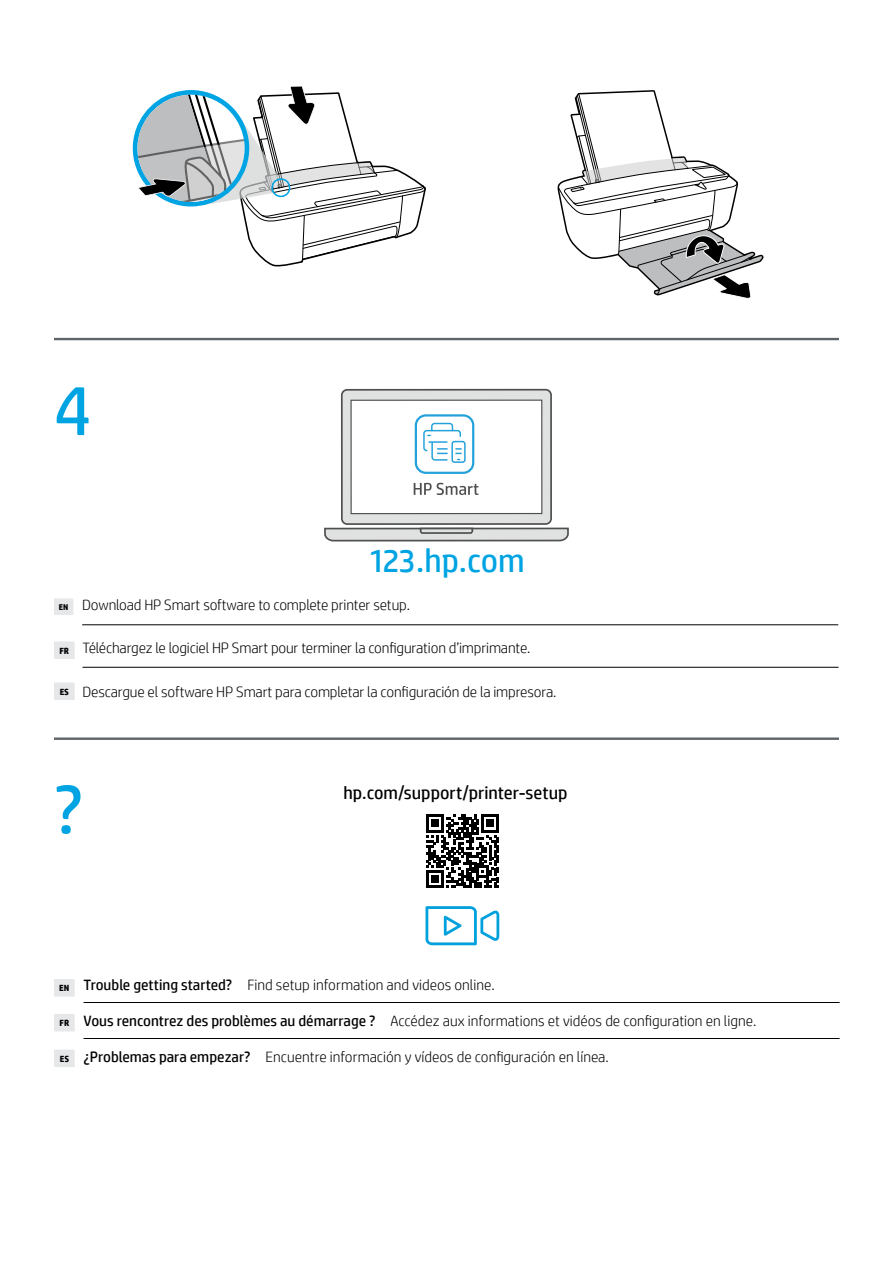
<style>
.page{position:relative;width:893px;height:1263px;background:#fff}
.page>*{position:absolute;margin:0;border:0;box-sizing:border-box;transform-origin:0 0}
.t1{font:70.5px "HP Simplified";color:#00a4e3}
.t2{font:69px "HP Simplified";color:#00a4e3}
.t3{font:33px "HP Simplified";letter-spacing:-.015em;color:#00a4e3}
.t4{font:18px "HP Simplified";color:#000}
.t5{font:300 15px "HP Simplified";letter-spacing:-.01em;color:#000}
.s1{font-weight:700;font-size:8.4px}
.s2{font-weight:700;font-size:9px}
.s3{font-weight:400}
</style>
<div class="page">
<svg style="left:132px;top:86px;width:294px;height:181px"></svg>
<svg style="left:557px;top:90px;width:207px;height:209px"></svg>
<hr style="left:54px;top:338px;width:785px;height:2px;background:#5e6468">
<hr style="left:54px;top:737px;width:785px;height:3px;background:#5e6468">
<svg style="left:426px;top:815px;width:73px;height:73px"></svg>
<svg style="left:425px;top:906px;width:74px;height:39px"></svg>
<hr style="left:84px;top:1002px;width:756px;height:1px;background:#000">
<svg style="left:54px;top:979px;width:21px;height:17px"></svg>
<hr style="left:84px;top:1038px;width:756px;height:1px;background:#000">
<svg style="left:54px;top:1014px;width:21px;height:17px"></svg>
<svg style="left:54px;top:1049px;width:21px;height:18px"></svg>
<hr style="left:82px;top:667px;width:756px;height:1px;background:#000">
<svg style="left:54px;top:641px;width:21px;height:18px"></svg>
<svg style="left:54px;top:682px;width:21px;height:18px"></svg>
<hr style="left:82px;top:624px;width:756px;height:1px;background:#000">
<svg style="left:54px;top:598px;width:19px;height:17px"></svg>
<div style="left:342px;top:390px;width:209px;height:134px;background:#e0e1e1;border-radius:5px"></div>
<div style="left:341px;top:389px;width:211px;height:136px;border:2px solid #4f4f50;border-radius:5px"></div>
<svg style="left:324px;top:527px;width:245px;height:15px;background:#bcbdbd"></svg>
<div style="left:351px;top:400px;width:191px;height:114px;background:#fff"></div>
<div style="left:350px;top:400px;width:192px;height:114px;border:1px solid #4f4f50"></div>
<svg style="left:414px;top:483px;width:64px;height:12px"></svg>
<div style="left:415px;top:414px;width:59px;height:60px;border:2px solid #22a1db;border-radius:10px"></div>
<svg style="left:423px;top:422px;width:39px;height:39px"></svg>
<div style="left:451px;top:441px;width:15px;height:22px;border:1px solid #22a1db;border-radius:2px"></div>
<h1 class="t1" style="left:54px;top:364px;width:39px">4</h1>
<h3 class="t3" style="left:368px;top:539px;width:158px">123.hp.com</h3>
<p class="t5" style="left:59px;top:595px;width:353px"><span class="s1">EN</span> Download HP Smart software to complete printer setup.</p>
<p class="t5" style="left:60px;top:638px;width:473px"><sub>FR</sub> Téléchargez le logiciel HP Smart pour terminer la configuration d’imprimante.</p>
<p class="t5" style="left:60px;top:682px;width:498px"><span class="s2">ES</span> Descargue el software HP Smart para completar la configuración de la impresora.</p>
<h2 class="t2" style="left:54px;top:764px;width:31px">?</h2>
<p class="t4" style="left:343px;top:781px;width:226px">hp.com/support/printer-setup</p>
<p class="t5" style="left:59px;top:975px;width:437px"><sub>EN</sub> <span class="s3">Trouble getting started?</span> Find setup information and videos online.</p>
<p class="t5" style="left:60px;top:1011px;width:698px"><span class="s2">FR</span> <span class="s3">Vous rencontrez des problèmes au démarrage ?</span> Accédez aux informations et vidéos de configuration en ligne.</p>
<p class="t5" style="left:60px;top:1047px;width:551px"><span class="s2">ES</span> <span class="s3">¿Problemas para empezar?</span> Encuentre información y vídeos de configuración en línea.</p>
</div>
